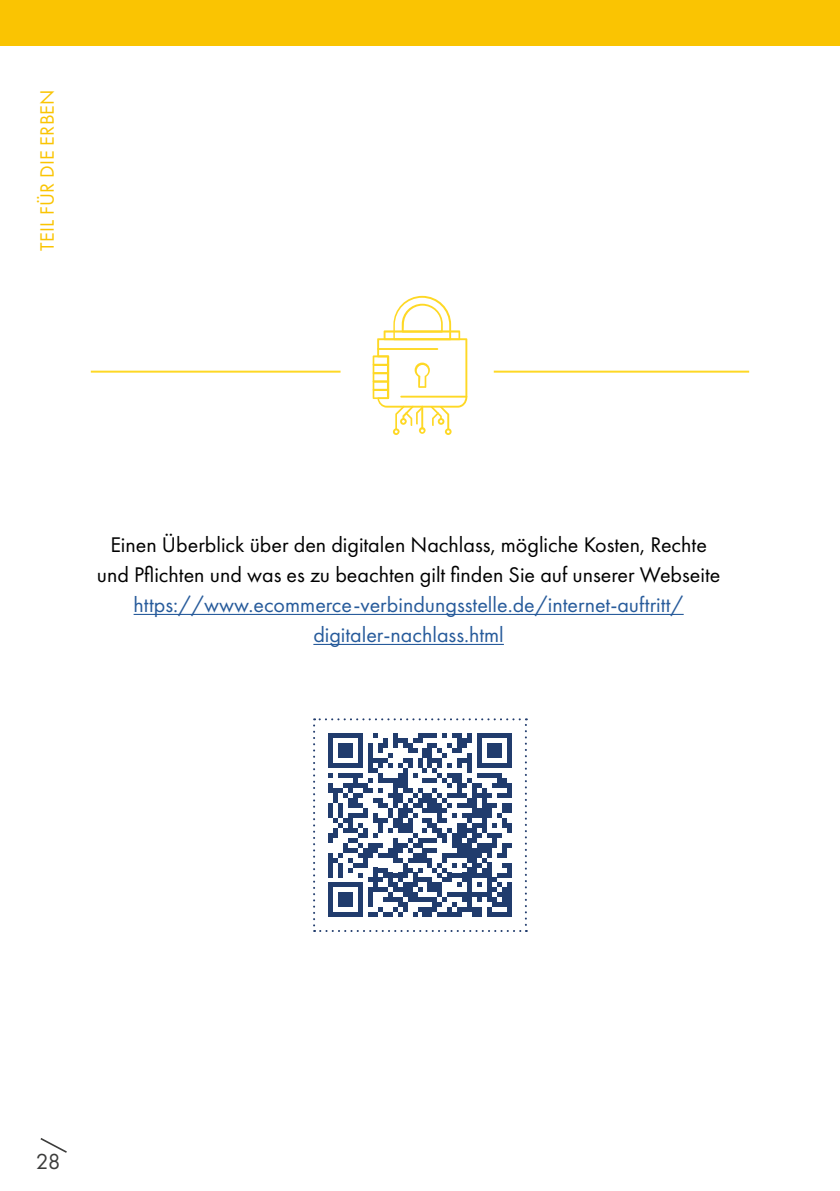
<style>
.page{position:relative;width:840px;height:1191px;background:#fff}
.page>*{position:absolute;margin:0;border:0;box-sizing:border-box;transform-origin:0 0}
.t1{font:22.6px "Futura PT";color:#3c3c3b}
.Corps_de_texte{font:22px/30px "Futura PT";color:#000;text-align:center}
.t2{font:20px "Futura PT";letter-spacing:.01em;color:#fac402}
.s1{color:#275b9b}
</style>
<div class="page">
<div style="left:0;top:0;width:839px;height:45px;background:#fac402"></div>
<svg style="left:40px;top:1138px;width:27px;height:15px"></svg>
<hr style="left:133px;top:614px;width:550px;height:1px;background:#275b9b">
<hr style="left:313px;top:644px;width:190px;height:1px;background:#275b9b">
<hr style="left:91px;top:371px;width:249px;height:2px;background:#fed825">
<svg style="left:372px;top:296px;width:95px;height:139px"></svg>
<hr style="left:400px;top:396px;width:67px;height:1px;background:#fed825">
<svg style="left:313px;top:718px;width:213px;height:214px"></svg>
<hr style="left:493px;top:371px;width:255px;height:2px;background:#fed825">
<p class="t2" style="left:35px;top:251px;width:163px;rotate:-90deg">TEIL FÜR DIE ERBEN</p>
<p class="Corps_de_texte" style="left:97px;top:530px;width:624px">Einen Überblick über den digitalen Nachlass, mögliche Kosten, Rechte und Pflichten und was es zu beachten gilt finden Sie auf unserer Webseite <span class="s1">https://www.ecommerce-verbindungsstelle.de/internet-auftritt/ digitaler-nachlass.html</span></p>
<p class="t1" style="left:36px;top:1147px;width:26px">28</p>
</div>
